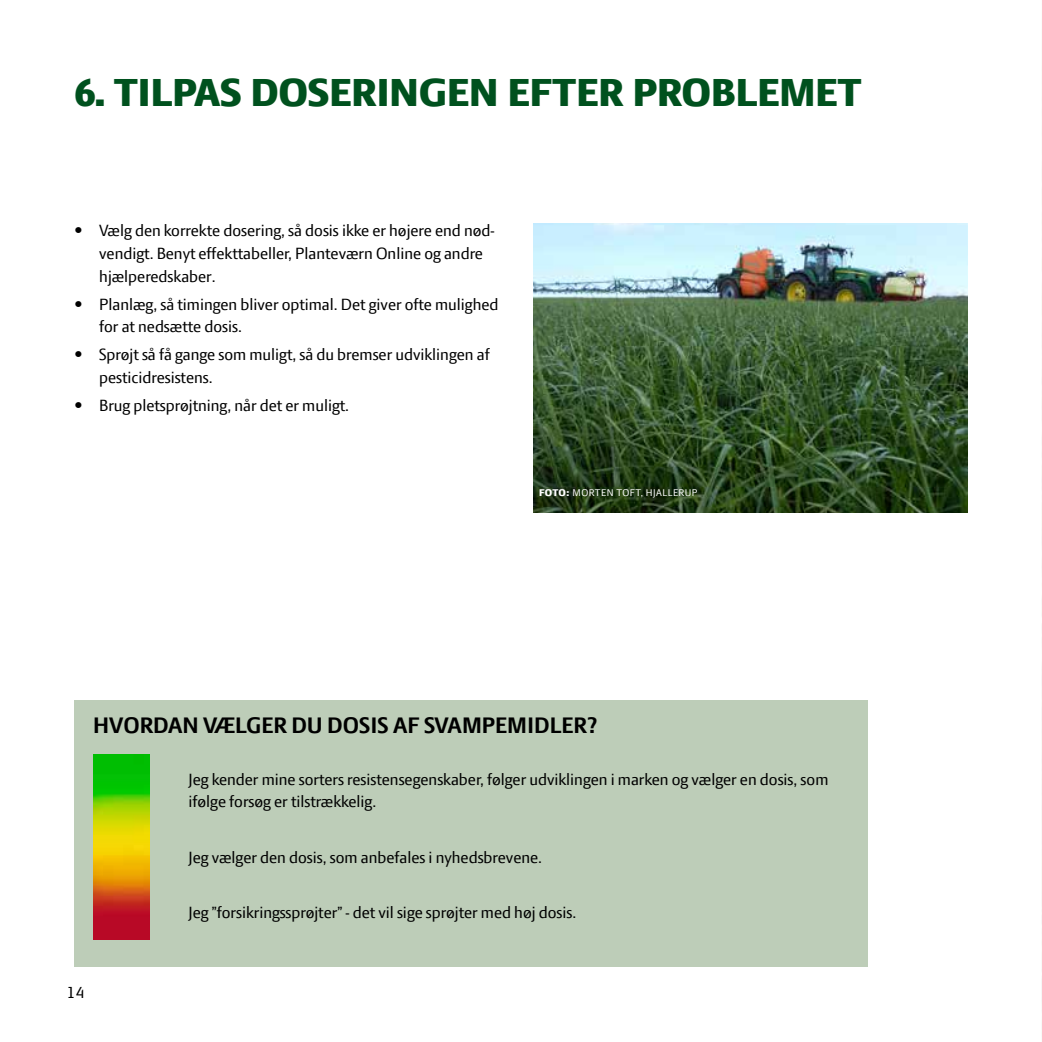
<style>
.page{position:relative;width:1042px;height:1042px;background:#fff}
.page>*{position:absolute;margin:0;border:0;box-sizing:border-box;transform-origin:0 0}
.t1{font:800 42px "LF Press Sans";color:#00511e}
.t2{font:700 24.15px "LF Press Sans";color:#000}
.t3{font:17.5px/22.8px "LF Press Sans";color:#000}
.t4{font:10.5px "LF Press Sans";letter-spacing:.05em;color:#fff}
.s1{font-weight:800}
</style>
<div class="page">
<img style="left:533px;top:223px;width:434px;height:290px">
<div style="left:74px;top:699px;width:794px;height:267px;background:#bdcdb8"></div>
<img style="left:93px;top:754px;width:56px;height:185px">
<h1 class="t1" style="left:74px;top:68px;width:789px">6. TILPAS DOSERINGEN EFTER PROBLEMET</h1>
<p class="t3" style="left:99px;top:219px;width:397px;text-indent:-25px">• Vælg den korrekte dosering, så dosis ikke er højere end nød&shy;vendigt. Benyt effekttabeller, Planteværn Online og andre hjælperedskaber.</p>
<p class="t3" style="left:99px;top:292px;width:401px;text-indent:-25px">• Planlæg, så timingen bliver optimal. Det giver ofte mulighed for at nedsætte dosis.</p>
<p class="t3" style="left:99px;top:343px;width:392px;text-indent:-25px">• Sprøjt så få gange som muligt, så du bremser udviklingen af pesticidresistens.</p>
<p class="t3" style="left:74px;top:393px;width:276px">• Brug pletsprøjtning, når det er muligt.</p>
<p class="t4" style="left:539px;top:487px;width:160px"><span class="s1">FOTO:</span> MORTEN TOFT, HJALLERUP</p>
<h2 class="t2" style="left:93px;top:711px;width:506px">HVORDAN VÆLGER DU DOSIS AF SVAMPEMIDLER?</h2>
<p class="t3" style="left:67px;top:980px;width:19px">14</p>
<p class="t3" style="left:189px;top:767px;width:641px">Jeg kender mine sorters resistensegenskaber, følger udviklingen i marken og vælger en dosis, som ifølge forsøg er tilstrækkelig.</p>
<p class="t3" style="left:189px;top:845px;width:355px">Jeg vælger den dosis, som anbefales i nyhedsbrevene.</p>
<p class="t3" style="left:189px;top:901px;width:389px">Jeg ”forsikringssprøjter” - det vil sige sprøjter med høj dosis.</p>
</div>
